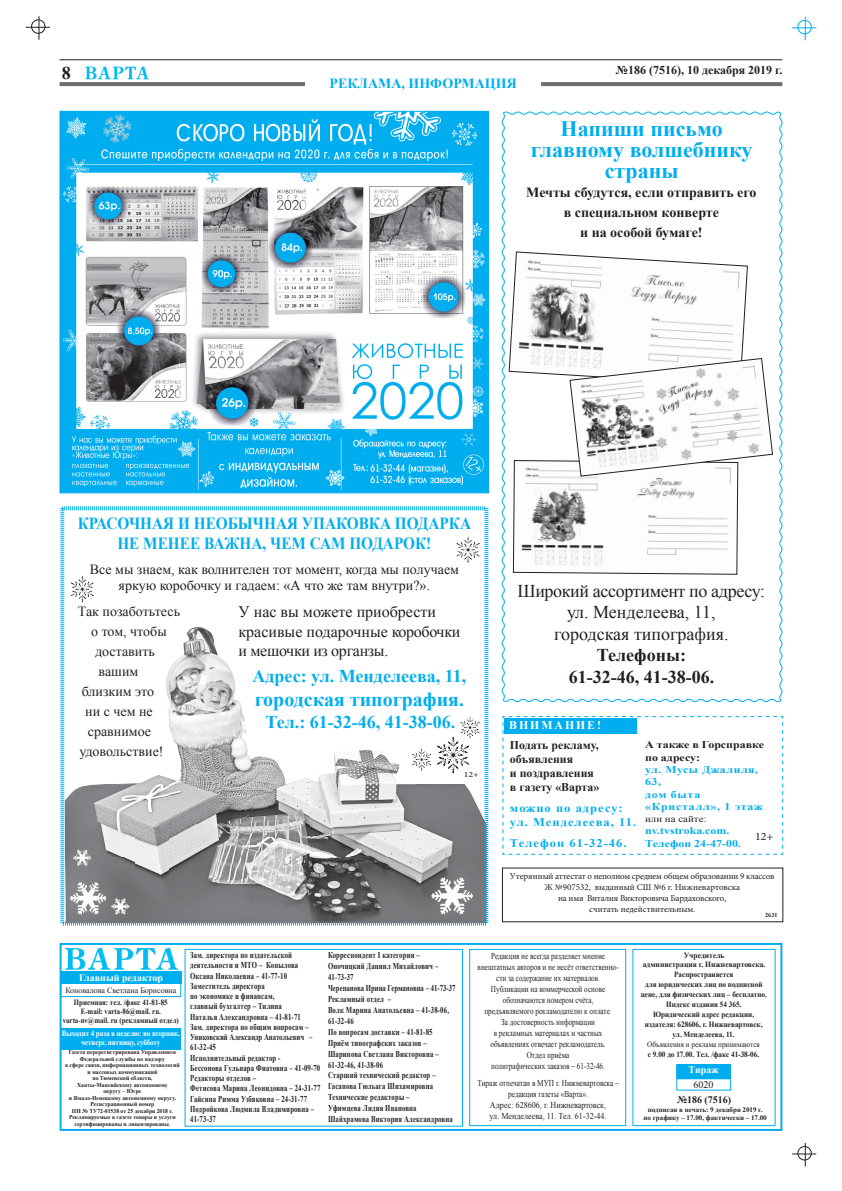
<style>
.page{position:relative;width:842px;height:1191px;background:#fff}
.page>*{position:absolute;margin:0;border:0;box-sizing:border-box;transform-origin:0 0}
.t1{font:700 22px/21px "Times New Roman";color:#00aeef;text-align:center}
.t2{font:700 20px "Times New Roman";color:#00aeef}
.t3{font:18px/21.6px "Times New Roman";letter-spacing:-.02em;color:#231f20;text-align:center}
.t4{font:700 18px "Times New Roman";color:#00aeef}
.t5{font:700 18px/21.6px "Times New Roman";color:#231f20;text-align:center}
.t6{font:700 17px/20.4px "Times New Roman";color:#00aeef;text-align:center;scale:.9 1}
.t7{font:16px/19.2px "Times New Roman";color:#231f20}
.t8{font:14px/16.8px "Times New Roman";color:#231f20;text-align:center}
.t9{font:700 14px/20px "Times New Roman";color:#231f20;text-align:center}
.t10{font:700 14px "Times New Roman";color:#00aeef}
.t11{font:700 12px "Times New Roman";color:#231f20}
.t12{font:700 11.8px/14.1px "Times New Roman";color:#231f20}
.t13{font:700 11.8px/14.1px "Times New Roman";letter-spacing:.08em;color:#00aeef;scale:1.06 1}
.t14{font:700 11.8px "Times New Roman";letter-spacing:.16em;color:#fff}
.t15{font:11.3px "Minion Pro";color:#231f20;scale:1.06 1}
.t16{font:700 10.3px/12.3px "Times New Roman";letter-spacing:.06em;color:#00aeef;scale:1.15 1}
.t17{font:700 10.3px/12.3px "Times New Roman";color:#00aeef;scale:1.15 1}
.t18{font:700 10.3px/12.3px "Times New Roman";color:#231f20;scale:1.15 1}
.t19{font:700 10px "Times New Roman";color:#fff}
.t20{font:700 10px "Times New Roman";color:#231f20}
.t21{font:10px "Times New Roman";color:#231f20}
.t22{font:9.4px "Times New Roman";color:#231f20;scale:1.15 1}
.t23{font:700 9px/10.3px "Times New Roman";letter-spacing:.02em;color:#231f20;scale:.75 1}
.t24{font:9px/11px "Times New Roman";color:#231f20;text-align:center;scale:.8 1}
.t25{font:9px/11px "Minion Pro";letter-spacing:-.01em;color:#231f20;text-align:center}
.t26{font:9px/11px "Times New Roman";color:#231f20;text-align:center;scale:.81 1}
.t27{font:700 8px/10px "Times New Roman";color:#231f20;text-align:center;scale:.9 1}
.t28{font:700 8px/9px "Times New Roman";color:#231f20;text-align:center;scale:.86 1}
.t29{font:700 8px/9.6px "Times New Roman";letter-spacing:-.02em;color:#fff;text-align:center;scale:.9 1}
.t30{font:700 8px/9px "Times New Roman";color:#231f20;text-align:center;scale:.95 1}
.t31{font:8px "Times New Roman";color:#231f20;scale:.9 1}
.t32{font:8px "Times New Roman";color:#231f20}
.t33{font:8px "Minion Pro";color:#231f20;scale:1.23 1}
.t34{font:700 7px/8.4px "Times New Roman";color:#231f20;text-align:center}
.t35{font:700 6.1px "Times New Roman";color:#231f20}
.t36{font:700 6px/6.5px "Times New Roman";color:#231f20;text-align:center;scale:.95 1}
</style>
<div class="page">
<svg style="left:26px;top:16px;width:24px;height:24px"></svg>
<svg style="left:792px;top:17px;width:24px;height:23px"></svg>
<svg style="left:792px;top:1143px;width:24px;height:23px"></svg>
<svg style="left:60px;top:82px;width:722px;height:4px;background:#707173"></svg>
<hr style="left:60px;top:59px;width:722px;height:1px;background:#231f20">
<img style="left:85px;top:66px;width:64px;height:13px">
<div style="left:60px;top:943px;width:722px;height:188px;border:2px solid #00aeef"></div>
<img style="left:65px;top:948px;width:114px;height:22px">
<div style="left:61px;top:972px;width:120px;height:12px;background:#00aeef"></div>
<div style="left:60px;top:1028px;width:121px;height:21px;background:#00aeef"></div>
<div style="left:60px;top:983px;width:121px;height:14px;border:1px solid #00aeef"></div>
<div style="left:185px;top:949px;width:278px;height:178px;border:1px solid #00aeef"></div>
<div style="left:469px;top:949px;width:157px;height:177px;border:1px solid #00aeef"></div>
<div style="left:632px;top:949px;width:144px;height:177px;border:1px solid #00aeef"></div>
<div style="left:677px;top:1065px;width:53px;height:14px;background:#00aeef"></div>
<div style="left:676px;top:1064px;width:55px;height:15px;border:1px solid #00aeef"></div>
<div style="left:676px;top:1065px;width:55px;height:26px;border:1px solid #00aeef"></div>
<div style="left:305px;top:74px;width:236px;height:21px;background:#fff"></div>
<svg style="left:502px;top:716px;width:282px;height:139px"></svg>
<div style="left:504px;top:718px;width:133px;height:16px;background:#00aeef"></div>
<svg style="left:501px;top:111px;width:282px;height:591px"></svg>
<svg style="left:509px;top:251px;width:264px;height:324px"></svg>
<svg style="left:60px;top:506px;width:428px;height:420px"></svg>
<img style="left:70px;top:882px;width:29px;height:33px">
<img style="left:432px;top:877px;width:33px;height:38px">
<img style="left:111px;top:898px;width:15px;height:17px">
<img style="left:73px;top:850px;width:15px;height:16px">
<img style="left:62px;top:113px;width:425px;height:378px">
<h3 class="t5" style="left:62px;top:62px;width:10px">8</h3>
<h3 class="t10" style="left:330px;top:76px;width:189px">РЕКЛАМА, ИНФОРМАЦИЯ</h3>
<h3 class="t11" style="left:616px;top:63px;width:168px">№186 (7516), 10 декабря 2019 г.</h3>
<h1 class="t1" style="left:531px;top:118px;width:223px">Напиши письмо главному волшебнику страны</h1>
<h3 class="t9" style="left:526px;top:182px;width:232px">Мечты сбудутся, если отправить его в специальном конверте<br>и на особой бумаге!</h3>
<h3 class="t6" style="left:78px;top:513px;width:439px">КРАСОЧНАЯ И НЕОБЫЧНАЯ УПАКОВКА ПОДАРКА<br>НЕ МЕНЕЕ ВАЖНА, ЧЕМ САМ ПОДАРОК!</h3>
<h3 class="t8" style="left:90px;top:560px;width:371px">Все мы знаем, как волнителен тот момент, когда мы получаем яркую коробочку и гадаем: «А что же там внутри?».</h3>
<h3 class="t8" style="left:78px;top:603px;width:104px">Так позаботьтесь</h3>
<h3 class="t8" style="left:91px;top:623px;width:77px">о том, чтобы</h3>
<h3 class="t8" style="left:95px;top:643px;width:61px">доставить</h3>
<h3 class="t8" style="left:99px;top:663px;width:41px">вашим</h3>
<h3 class="t8" style="left:82px;top:683px;width:74px">близким это</h3>
<h3 class="t8" style="left:85px;top:703px;width:69px">ни с чем не</h3>
<h3 class="t8" style="left:88px;top:723px;width:65px">сравнимое</h3>
<h3 class="t8" style="left:79px;top:743px;width:86px">удовольствие!</h3>
<h3 class="t7" style="left:239px;top:602px;width:223px">У нас вы можете приобрести красивые подарочные коробочки и мешочки из органзы.</h3>
<h3 class="t4" style="left:252px;top:666px;width:215px">Адрес: ул. Менделеева, 11,</h3>
<h2 class="t2" style="left:255px;top:688px;width:211px">городская типография.</h2>
<h3 class="t4" style="left:265px;top:711px;width:191px">Тел.: 61-32-46, 41-38-06.</h3>
<p class="t33" style="left:464px;top:771px;width:14px">12+</p>
<h3 class="t3" style="left:518px;top:580px;width:249px">Широкий ассортимент по адресу: ул. Менделеева, 11,<br>городская типография.</h3>
<h3 class="t5" style="left:569px;top:645px;width:147px">Телефоны:<br>61-32-46, 41-38-06.</h3>
<h3 class="t14" style="left:509px;top:719px;width:93px">ВНИМАНИЕ!</h3>
<h3 class="t12" style="left:510px;top:738px;width:91px">Подать рекламу, объявления<br>и поздравления в газету «Варта»</h3>
<h3 class="t13" style="left:510px;top:801px;width:121px">можно по адресу: ул. Менделеева, 11.</h3>
<h3 class="t13" style="left:510px;top:836px;width:112px">Телефон 61-32-46.</h3>
<p class="t18" style="left:645px;top:739px;width:105px">А также в Горсправке по адресу:</p>
<p class="t16" style="left:645px;top:763px;width:104px">ул. Мусы Джалиля,<br>63,<br>дом быта «Кристалл», 1 этаж</p>
<p class="t22" style="left:645px;top:814px;width:55px">или на сайте:</p>
<p class="t17" style="left:645px;top:825px;width:85px">nv.tvstroka.com.<br>Телефон 24-47-00.</p>
<p class="t15" style="left:755px;top:832px;width:19px">12+</p>
<p class="t25" style="left:510px;top:872px;width:266px">Утерянный аттестат о неполном среднем общем образовании 9 классов Ж №907532, выданный СШ №6 г. Нижневартовска<br>на имя Виталия Викторовича Бардаховского,<br>считать недействительным.</p>
<p class="t35" style="left:765px;top:912px;width:14px">2631</p>
<p class="t19" style="left:79px;top:972px;width:86px">Главный редактор</p>
<p class="t28" style="left:63px;top:998px;width:137px">Приемная: тел. /факс 41-81-85<br>E-mail: varta-86@mail. ru. varta-nv@mail. ru (рекламный отдел)</p>
<p class="t36" style="left:65px;top:1049px;width:122px">Газета перерегистрирована Управлением<br>Федеральной службы по надзору<br>в сфере связи, информационных технологий и массовых коммуникаций<br>по Тюменской области,<br>Ханты-Мансийскому автономному<br>округу – Югре<br>и Ямало-Ненецкому автономному округу.<br>Регистрационный номер<br>ПИ № ТУ72-01538 от 25 декабря 2018 г.<br>Рекламируемые в газете товары и услуги сертифицированы и лицензированы.</p>
<p class="t32" style="left:65px;top:986px;width:113px">Коновалова Светлана Борисовна</p>
<p class="t29" style="left:62px;top:1028px;width:133px">Выходит 4 раза в неделю: во вторник, четверг, пятницу, субботу</p>
<p class="t23" style="left:190px;top:950px;width:175px">Зам. директора по издательской деятельности и МТО – Копылова<br>Оксана Николаевна – 41-77-10<br>Заместитель директора<br>по экономике и финансам,<br>главный бухгалтер – Тилина<br>Наталья Александровна – 41-81-71<br>Зам. директора по общим вопросам –<br>Униковский Александр Анатольевич –<br>61-32-45<br>Исполнительный редактор -<br>Бессонова Гульнара Фиатовна – 41-09-70<br>Редакторы отделов –<br>Фетисова Марина Леонидовна – 24-31-77<br>Гайсина Римма Узбяковна – 24-31-77<br>Подройкова Людмила Владимировна –<br>41-73-37</p>
<p class="t23" style="left:328px;top:950px;width:171px;line-height:10.9px">Корреспондент I категории –<br>Опочицкий Даниил Михайлович –<br>41-73-37<br>Черепанова Ирина Германовна – 41-73-37<br>Рекламный отдел –<br>Волк Марина Анатольевна – 41-38-06,<br>61-32-46<br>По вопросам доставки – 41-81-85<br>Приём типографских заказов –<br>Шарипова Светлана Викторовна –<br>61-32-46, 41-38-06<br>Старший технический редактор –<br>Гасанова Гюльага Шихамировна<br>Технические редакторы –<br>Уфимцева Лидия Ивановна<br>Шайхрамова Виктория Александровна</p>
<p class="t24" style="left:478px;top:950px;width:178px">Редакция не всегда разделяет мнение внештатных авторов и не несёт ответственно&shy;сти за содержание их материалов.<br>Публикации на коммерческой основе обозначаются номером счёта, предъявляемого рекламодателю к оплате.<br>За достоверность информации<br>в рекламных материалах и частных объявлениях отвечает рекламодатель.<br>Отдел приёма<br>полиграфических заказов – 61-32-46.</p>
<p class="t26" style="left:477px;top:1077px;width:176px">Тираж отпечатан в МУП г. Нижневартовска – редакция газеты «Варта».<br>Адрес: 628606, г. Нижневартовск,<br>ул. Менделеева, 11. Тел. 61-32-44.</p>
<p class="t30" style="left:643px;top:951px;width:131px">Учредитель<br>администрация г. Нижневартовска.</p>
<p class="t27" style="left:641px;top:969px;width:142px">Распространяется<br>для юридических лиц по подписной цене, для физических лиц – бесплатно.<br>Индекс издания 54 365.</p>
<p class="t27" style="left:645px;top:1009px;width:132px">Юридический адрес редакции, издателя: 628606, г. Нижневартовск, ул. Менделеева, 11.</p>
<p class="t31" style="left:647px;top:1040px;width:127px">Объявления и реклама принимаются</p>
<p class="t27" style="left:648px;top:1049px;width:125px">с 9.00 до 17.00. Тел. /факс 41-38-06.</p>
<p class="t20" style="left:677px;top:1094px;width:56px">№186 (7516)</p>
<p class="t19" style="left:689px;top:1064px;width:31px">Тираж</p>
<p class="t21" style="left:694px;top:1079px;width:21px">6020</p>
<p class="t34" style="left:644px;top:1105px;width:125px">подписан в печать: 9 декабря 2019 г. по графику – 17.00, фактически – 17.00</p>
</div>
